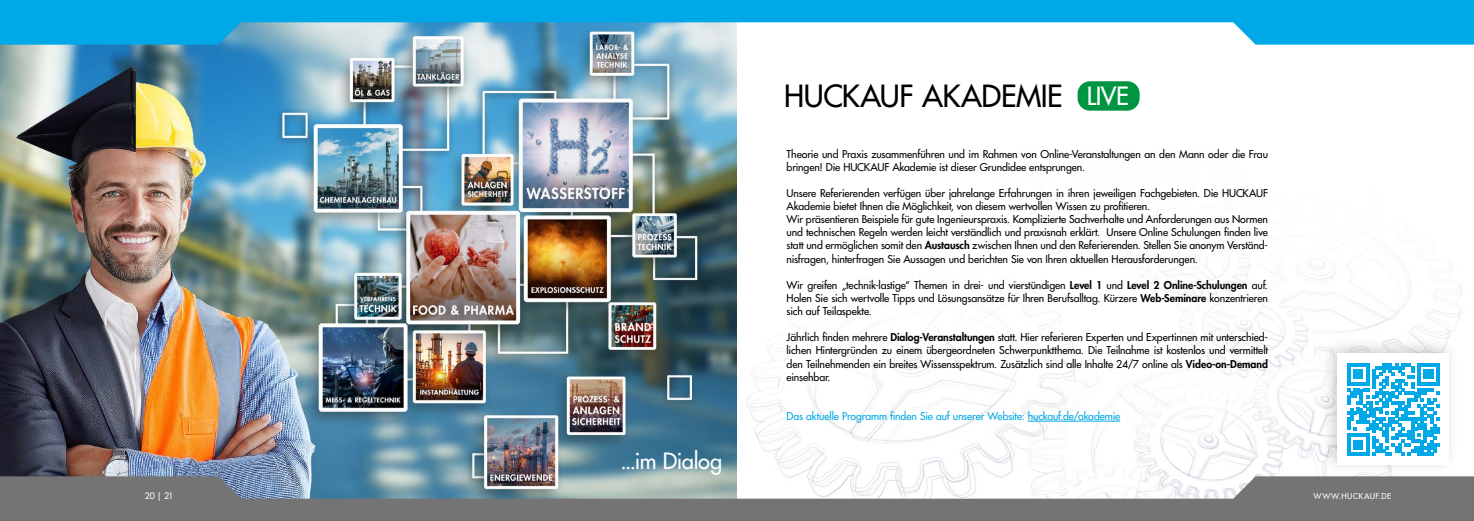
<style>
.page{position:relative;width:1474px;height:521px;background:#fff}
.page>*{position:absolute;margin:0;border:0;box-sizing:border-box;transform-origin:0 0}
.t1{font:500 29.75px "Futura Std";letter-spacing:-.015em;color:#000}
.t2{font:500 24.5px "Futura Std";color:#fff}
.t3{font:500 21.88px "Futura Std";letter-spacing:-.02em;color:#fff}
.t4{font:500 10.5px/13.1px "Futura Std";letter-spacing:-.01em;color:#000}
.t5{font:500 10.5px "Futura Std";letter-spacing:-.01em;color:#00a8e7}
.t6{font:500 8.75px "Futura Std";color:#fff}
.t7{font:500 7.88px "Futura Std";letter-spacing:.065em;color:#fff}
.s1{font-weight:800}
</style>
<div class="page">
<img style="left:746px;top:218px;width:716px;height:258px">
<img style="left:0;top:45px;width:737px;height:431px">
<svg style="left:0;top:0;width:1473px;height:45px;fill:#00a8e7"></svg>
<svg style="left:0;top:476px;width:1473px;height:45px;background:#8f9395"></svg>
<hr style="left:1027px;top:421px;width:93px;height:1px;background:#00a8e7">
<div style="left:1320px;top:336px;width:139px;height:140px;background:#000;opacity:.2"></div>
<div style="left:1337px;top:353px;width:112px;height:112px;background:#fff"></div>
<svg style="left:1347px;top:363px;width:92px;height:93px"></svg>
<div style="left:1077px;top:81px;width:62px;height:30px;background:#009641;border-radius:12px"></div>
<p class="t6" style="left:145px;top:490px;width:30px">20 | 21</p>
<h3 class="t3" style="left:620px;top:447px;width:103px">...im Dialog</h3>
<h1 class="t1" style="left:784px;top:77px;width:280px">HUCKAUF AKADEMIE</h1>
<h2 class="t2" style="left:1086px;top:81px;width:43px">LIVE</h2>
<p class="t4" style="left:786px;top:147px;width:483px">Theorie und Praxis zusammenführen und im Rahmen von Online-Veranstaltungen an den Mann oder die Frau bringen! Die HUCKAUF Akademie ist dieser Grundidee entsprungen.</p>
<p class="t4" style="left:786px;top:186px;width:483px">Unsere Referierenden verfügen über jahrelange Erfahrungen in ihren jeweiligen Fachgebieten. Die HUCKAUF Akademie bietet Ihnen die Möglichkeit, von diesem wertvollen Wissen zu profitieren.<br>Wir präsentieren Beispiele für gute Ingenieurspraxis. Komplizierte Sachverhalte und Anforderungen aus Normen und technischen Regeln werden leicht verständlich und praxisnah erklärt. Unsere Online Schulungen finden live statt und ermöglichen somit den <span class="s1">Austausch</span> zwischen Ihnen und den Referierenden. Stellen Sie anonym Verständ&shy;nisfragen, hinterfragen Sie Aussagen und berichten Sie von Ihren aktuellen Herausforderungen.</p>
<p class="t4" style="left:786px;top:278px;width:483px;text-align:justify">Wir greifen „technik-lastige“ Themen in drei- und vierstündigen <span class="s1">Level 1</span> und <span class="s1">Level 2 Online-Schulungen</span> auf.<br>Holen Sie sich wertvolle Tipps und Lösungsansätze für Ihren Berufsalltag. Kürzere <span class="s1">Web-Seminare</span> konzentrieren sich auf Teilaspekte.</p>
<p class="t4" style="left:786px;top:331px;width:483px;text-align:justify">Jährlich finden mehrere <span class="s1">Dialog-Veranstaltungen</span> statt. Hier referieren Experten und Expertinnen mit unterschied&shy;lichen Hintergründen zu einem übergeordneten Schwerpunktthema. Die Teilnahme ist kostenlos und vermittelt den Teilnehmenden ein breites Wissensspektrum. Zusätzlich sind alle Inhalte 24/7 online als <span class="s1">Video-on-Demand </span>einsehbar.</p>
<p class="t5" style="left:786px;top:410px;width:335px">Das aktuelle Programm finden Sie auf unserer Website: huckauf.de/akademie</p>
<p class="t7" style="left:1313px;top:491px;width:79px">WWW.HUCKAUF.DE</p>
</div>
